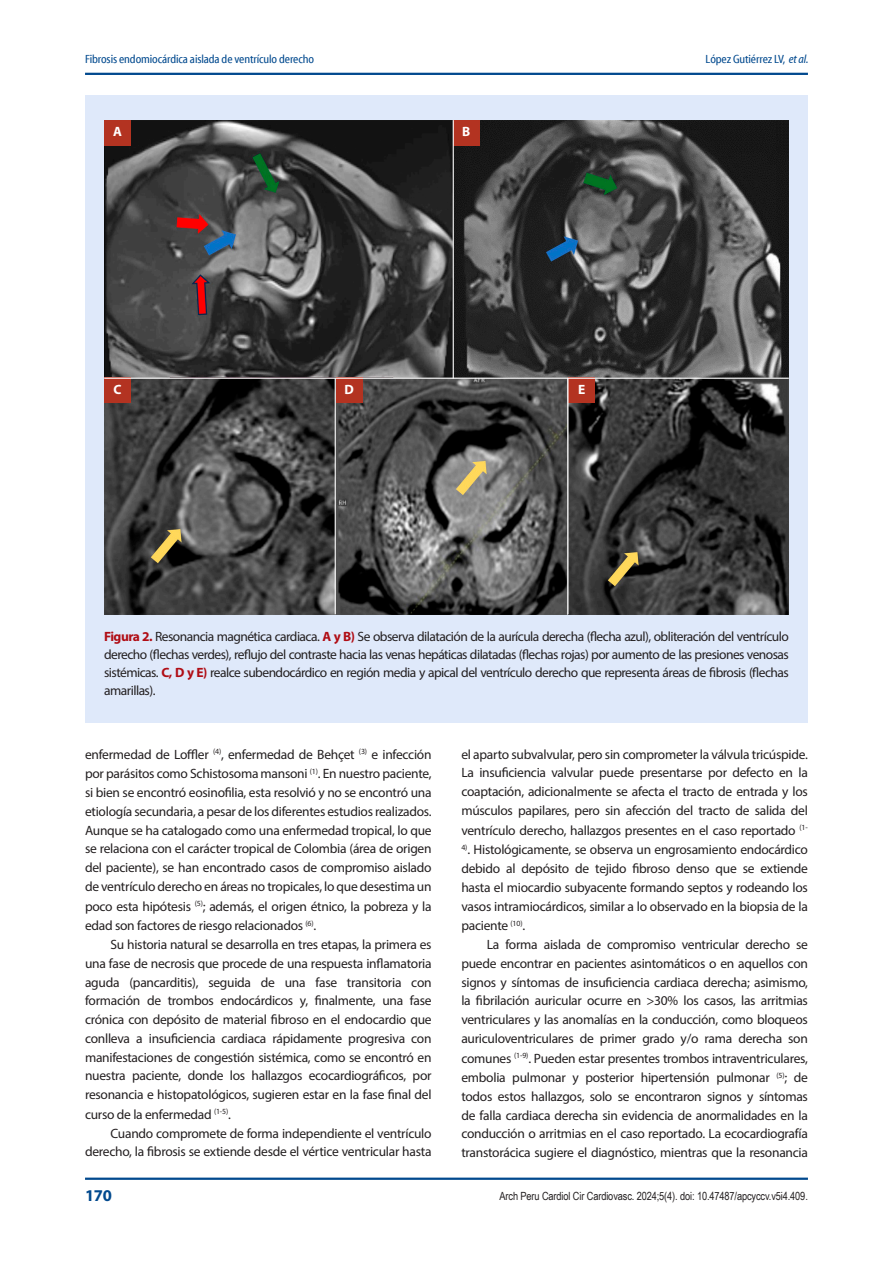
<style>
.page{position:relative;width:893px;height:1263px;background:#fff}
.page>*{position:absolute;margin:0;border:0;box-sizing:border-box;transform-origin:0 0}
.t1{font:700 16.5px "Myriad Pro";color:#01498e}
._1_ER_PARRAFO_TEXTO{font:13.5px/18.9px "Myriad Pro";letter-spacing:-.02em;color:#231f20;text-align:justify}
.TEXTO_DE_FIGURA{font:13.5px/18px "Myriad Pro";letter-spacing:-.04em;color:#231f20;text-align:justify}
.SUBTITULO{font:700 13.5px "Myriad Pro";color:#fff}
.t2{font:12px "Myriad Cn Web";letter-spacing:-.01em;color:#01498e}
.t3{font:11.25px "Arial Narrow";letter-spacing:-.01em;color:#231f20}
.s1{font-family:"Myriad Cn It Web"}
.s2{font-weight:700;color:#b00d15}
</style>
<div class="page">
<hr style="left:85px;top:73px;width:723px;height:2px;background:#01498e">
<hr style="left:85px;top:1177px;width:723px;height:3px;background:#01498e">
<div style="left:85px;top:96px;width:723px;height:627px;background:#dfe9fa"></div>
<img style="left:104px;top:120px;width:685px;height:494px">
<div style="left:104px;top:120px;width:27px;height:25px;background:#b33321"></div>
<div style="left:104px;top:378px;width:27px;height:25px;background:#b33321"></div>
<div style="left:453px;top:120px;width:26px;height:25px;background:#b33321"></div>
<div style="left:336px;top:378px;width:27px;height:25px;background:#b33321"></div>
<div style="left:568px;top:378px;width:27px;height:25px;background:#b33321"></div>
<hr style="left:453px;top:120px;width:1px;height:259px;background:#fff">
<hr style="left:335px;top:378px;width:1px;height:236px;background:#fff">
<hr style="left:567px;top:378px;width:1px;height:236px;background:#fff">
<hr style="left:104px;top:378px;width:685px;height:1px;background:#fff">
<p class="t2" style="left:85px;top:53px;width:231px">Fibrosis endomiocárdica aislada de ventrículo derecho</p>
<p class="t2" style="left:705px;top:53px;width:105px">López Gutiérrez LV, <span class="s1">et al.</span></p>
<p class="SUBTITULO" style="left:113px;top:123px;width:10px">A</p>
<p class="SUBTITULO" style="left:114px;top:381px;width:10px">C</p>
<p class="SUBTITULO" style="left:462px;top:123px;width:10px">B</p>
<p class="SUBTITULO" style="left:344px;top:381px;width:11px">D</p>
<p class="SUBTITULO" style="left:578px;top:381px;width:9px">E</p>
<p class="TEXTO_DE_FIGURA" style="left:104px;top:627px;width:686px"><span class="s2">Figura 2.</span> Resonancia magnética cardiaca. <span class="s2">A y B)</span> Se observa dilatación de la aurícula derecha (flecha azul), obliteración del ventrículo derecho (flechas verdes), reflujo del contraste hacia las venas hepáticas dilatadas (flechas rojas) por aumento de las presiones venosas sistémicas. <span class="s2">C, D y E)</span> realce subendocárdico en región media y apical del ventrículo derecho que representa áreas de fibrosis (flechas amarillas).</p>
<p class="_1_ER_PARRAFO_TEXTO" style="left:85px;top:744px;width:348px">enfermedad de Loffler <sup>(4)</sup>, enfermedad de Behçet <sup>(3)</sup> e infección por parásitos como Schistosoma mansoni <sup>(1)</sup>. En nuestro paciente, si bien se encontró eosinofilia, esta resolvió y no se encontró una etiología secundaria, a pesar de los diferentes estudios realizados.<br>Aunque se ha catalogado como una enfermedad tropical, lo que se relaciona con el carácter tropical de Colombia (área de origen del paciente), se han encontrado casos de compromiso aislado de ventrículo derecho en áreas no tropicales, lo que desestima un poco esta hipótesis <sup>(5)</sup>; además, el origen étnico, la pobreza y la edad son factores de riesgo relacionados <sup>(6)</sup>.</p>
<p class="_1_ER_PARRAFO_TEXTO" style="left:85px;top:935px;width:348px;text-indent:26px">Su historia natural se desarrolla en tres etapas, la primera es una fase de necrosis que procede de una respuesta inflamatoria aguda (pancarditis), seguida de una fase transitoria con formación de trombos endocárdicos y, finalmente, una fase crónica con depósito de material fibroso en el endocardio que conlleva a insuficiencia cardiaca rápidamente progresiva con manifestaciones de congestión sistémica, como se encontró en nuestra paciente, donde los hallazgos ecocardiográficos, por resonancia e histopatológicos, sugieren estar en la fase final del curso de la enfermedad <sup>(1-5)</sup>.</p>
<p class="_1_ER_PARRAFO_TEXTO" style="left:85px;top:1123px;width:348px;text-align:right">Cuando compromete de forma independiente el ventrículo derecho, la fibrosis se extiende desde el vértice ventricular hasta</p>
<p class="_1_ER_PARRAFO_TEXTO" style="left:461px;top:744px;width:348px">el aparto subvalvular, pero sin comprometer la válvula tricúspide.<br>La insuficiencia valvular puede presentarse por defecto en la coaptación, adicionalmente se afecta el tracto de entrada y los músculos papilares, pero sin afección del tracto de salida del ventrículo derecho, hallazgos presentes en el caso reportado <sup>(1- 4)</sup>. Histológicamente, se observa un engrosamiento endocárdico debido al depósito de tejido fibroso denso que se extiende hasta el miocardio subyacente formando septos y rodeando los vasos intramiocárdicos, similar a lo observado en la biopsia de la paciente <sup>(10)</sup>.</p>
<p class="_1_ER_PARRAFO_TEXTO" style="left:461px;top:935px;width:348px;text-indent:26px">La forma aislada de compromiso ventricular derecho se puede encontrar en pacientes asintomáticos o en aquellos con signos y síntomas de insuficiencia cardiaca derecha; asimismo, la fibrilación auricular ocurre en &gt;30% los casos, las arritmias ventriculares y las anomalías en la conducción, como bloqueos auriculoventriculares de primer grado y/o rama derecha son comunes <sup>(1-9)</sup>. Pueden estar presentes trombos intraventriculares, embolia pulmonar y posterior hipertensión pulmonar <sup>(5)</sup>; de todos estos hallazgos, solo se encontraron signos y síntomas de falla cardiaca derecha sin evidencia de anormalidades en la conducción o arritmias en el caso reportado. La ecocardiografía transtorácica sugiere el diagnóstico, mientras que la resonancia</p>
<p class="t1" style="left:85px;top:1184px;width:28px">170</p>
<p class="t3" style="left:500px;top:1188px;width:310px">Arch Peru Cardiol Cir Cardiovasc. 2024;5(4). doi: 10.47487/apcyccv.v5i4.409.</p>
</div>
